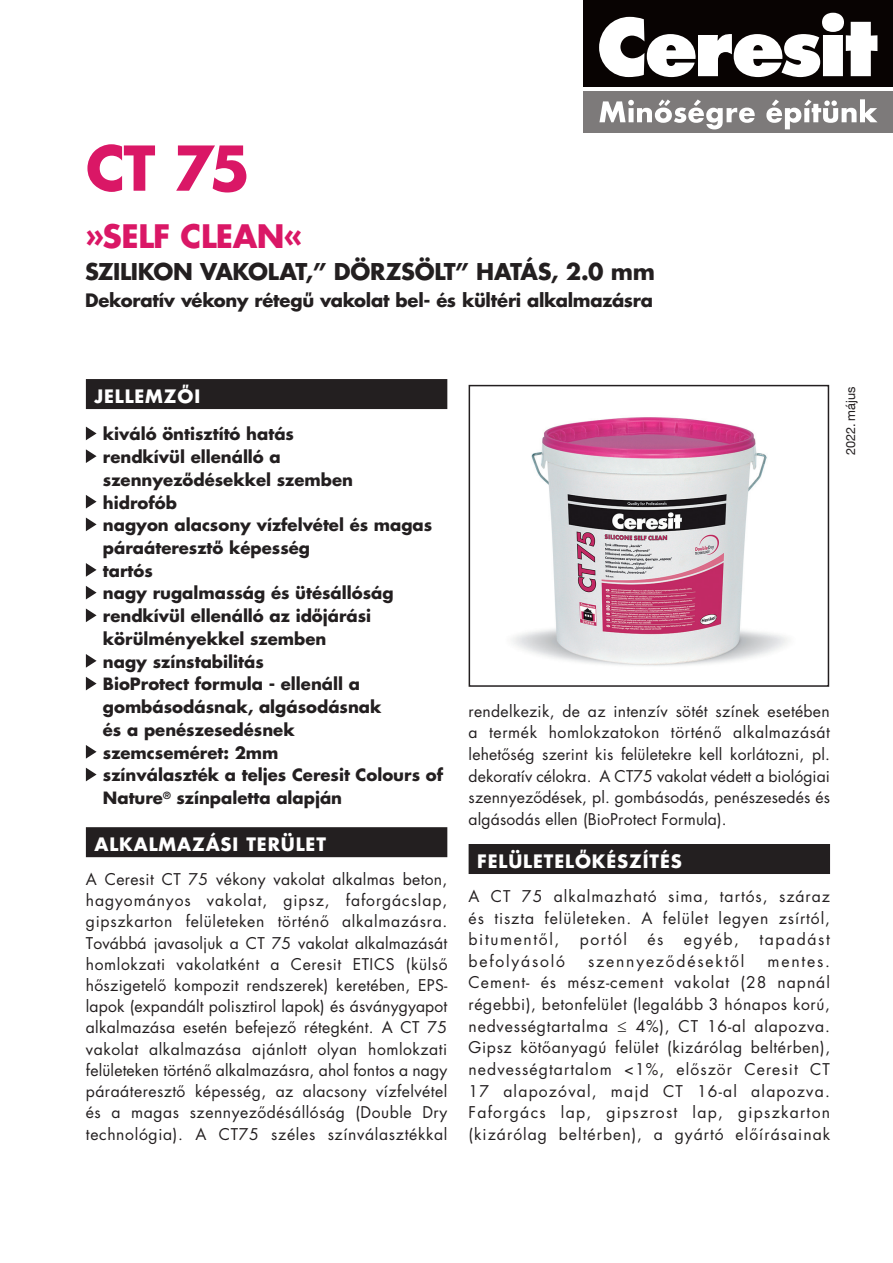
<style>
.page{position:relative;width:893px;height:1263px;background:#fff}
.page>*{position:absolute;margin:0;border:0;box-sizing:border-box;transform-origin:0 0}
.t1{font:700 60px "Futura H";color:#da1766}
.t2{font:700 31.5px "Futura H";letter-spacing:-.015em;color:#da1766}
.t3{font:700 22.5px "Futura H";letter-spacing:-.015em;color:#231f20}
.t4{font:700 18px "Futura H";letter-spacing:-.015em;color:#231f20}
.t5{font:700 18px "Futura H";letter-spacing:.05em;color:#fff}
.t6{font:700 16.5px/22.8px "Futura H";color:#231f20}
.t7{font:15.75px/21.6px "Futura H";letter-spacing:.06em;color:#231f20;text-align:justify}
.t8{font:15.75px "Futura H";letter-spacing:.115em;color:#231f20}
.t9{font:15.75px "Futura H";letter-spacing:.1em;color:#231f20}
.t10{font:12.75px "Helvetica Neue LT Com";color:#231f20}
</style>
<div class="page">
<div style="left:86px;top:379px;width:361px;height:30px;background:#231f20"></div>
<div style="left:86px;top:827px;width:361px;height:30px;background:#231f20"></div>
<svg style="left:86px;top:427px;width:11px;height:13px"></svg>
<svg style="left:86px;top:449px;width:11px;height:14px"></svg>
<svg style="left:86px;top:495px;width:11px;height:13px"></svg>
<svg style="left:86px;top:517px;width:11px;height:14px"></svg>
<svg style="left:86px;top:563px;width:11px;height:14px"></svg>
<svg style="left:86px;top:586px;width:11px;height:13px"></svg>
<svg style="left:86px;top:608px;width:11px;height:14px"></svg>
<svg style="left:86px;top:654px;width:11px;height:14px"></svg>
<svg style="left:86px;top:677px;width:11px;height:13px"></svg>
<svg style="left:86px;top:745px;width:11px;height:14px"></svg>
<svg style="left:86px;top:768px;width:11px;height:13px"></svg>
<div style="left:469px;top:844px;width:361px;height:30px;background:#231f20"></div>
<div style="left:469px;top:385px;width:360px;height:302px;border:2px solid #231f20"></div>
<img style="left:512px;top:417px;width:276px;height:249px">
<div style="left:584px;top:91px;width:309px;height:42px;background:#7d7a7a"></div>
<div style="left:584px;top:0;width:309px;height:87px;background:#080302"></div>
<svg style="left:599px;top:13px;width:278px;height:64px"></svg>
<svg style="left:599px;top:99px;width:156px;height:30px"></svg>
<svg style="left:766px;top:99px;width:111px;height:30px"></svg>
<h1 class="t1" style="left:86px;top:128px;width:166px">CT 75</h1>
<h2 class="t2" style="left:85px;top:216px;width:219px">»SELF CLEAN«</h2>
<h3 class="t3" style="left:85px;top:256px;width:571px">SZILIKON VAKOLAT,” DÖRZSÖLT” HATÁS, 2.0 mm</h3>
<p class="t4" style="left:85px;top:288px;width:569px">Dekoratív vékony rétegű vakolat bel- és kültéri alkalmazásra</p>
<p class="t5" style="left:94px;top:384px;width:107px">JELLEMZÔI</p>
<p class="t6" style="left:103px;top:422px;width:342px">kiváló öntisztító hatás<br>rendkívül ellenálló a szennyeződésekkel szemben<br>hidrofób<br>nagyon alacsony vízfelvétel és magas páraáteresztő képesség<br>tartós<br>nagy rugalmasság és ütésállóság rendkívül ellenálló az időjárási körülményekkel szemben<br>nagy színstabilitás<br>BioProtect formula - ellenáll a gombásodásnak, algásodásnak<br>és a penészesedésnek<br>szemcseméret: 2mm<br>színválaszték a teljes Ceresit Colours of<br>Nature<sup>®</sup> színpaletta alapján</p>
<p class="t5" style="left:94px;top:832px;width:233px">ALKALMAZÁSI TERÜLET</p>
<p class="t7" style="left:86px;top:868px;width:363px">A Ceresit CT 75 vékony vakolat alkalmas beton, hagyományos vakolat, gipsz, faforgácslap, gipszkarton felületeken történő alkalmazásra.<br>Továbbá javasoljuk a CT 75 vakolat alkalmazását homlokzati vakolatként a Ceresit ETICS (külső hőszigetelő kompozit rendszerek) keretében, EPS&shy;lapok (expandált polisztirol lapok) és ásványgyapot alkalmazása esetén befejező rétegként. A CT 75 vakolat alkalmazása ajánlott olyan homlokzati felületeken történő alkalmazásra, ahol fontos a nagy páraáteresztő képesség, az alacsony vízfelvétel és a magas szennyeződésállóság (Double Dry technológia). A CT75 széles színválasztékkal</p>
<p class="t10" style="left:843px;top:455px;width:70px;rotate:-90deg">2022. május</p>
<p class="t7" style="left:469px;top:700px;width:363px">rendelkezik, de az intenzív sötét színek esetében a termék homlokzatokon történő alkalmazását lehetőség szerint kis felületekre kell korlátozni, pl. dekoratív célokra. A CT75 vakolat védett a biológiai szennyeződések, pl. gombásodás, penészesedés és algásodás ellen (BioProtect Formula).</p>
<p class="t5" style="left:477px;top:849px;width:206px">FELÜLETELÔKÉSZÍTÉS</p>
<p class="t7" style="left:469px;top:885px;width:363px">A CT 75 alkalmazható sima, tartós, száraz és tiszta felületeken. A felület legyen zsírtól, bitumentől,</p>
<p class="t7" style="left:580px;top:929px;width:49px">portól</p>
<p class="t7" style="left:647px;top:929px;width:18px">és</p>
<p class="t7" style="left:684px;top:929px;width:57px">egyéb,</p>
<p class="t9" style="left:759px;top:929px;width:72px">tapadást</p>
<p class="t8" style="left:469px;top:951px;width:98px">befolyásoló</p>
<p class="t8" style="left:588px;top:951px;width:158px">szennyeződésektől</p>
<p class="t7" style="left:469px;top:950px;width:363px;text-indent:299px">mentes.<br>Cement- és mész-cement vakolat (28 napnál régebbi), betonfelület (legalább 3 hónapos korú, nedvességtartalma ≤ 4%), CT 16-al alapozva.<br>Gipsz kötőanyagú felület (kizárólag beltérben), nedvességtartalom &lt;1%, először Ceresit CT 17 alapozóval, majd CT 16-al alapozva.<br>Faforgács lap, gipszrost lap, gipszkarton (kizárólag beltérben), a gyártó előírásainak</p>
</div>
